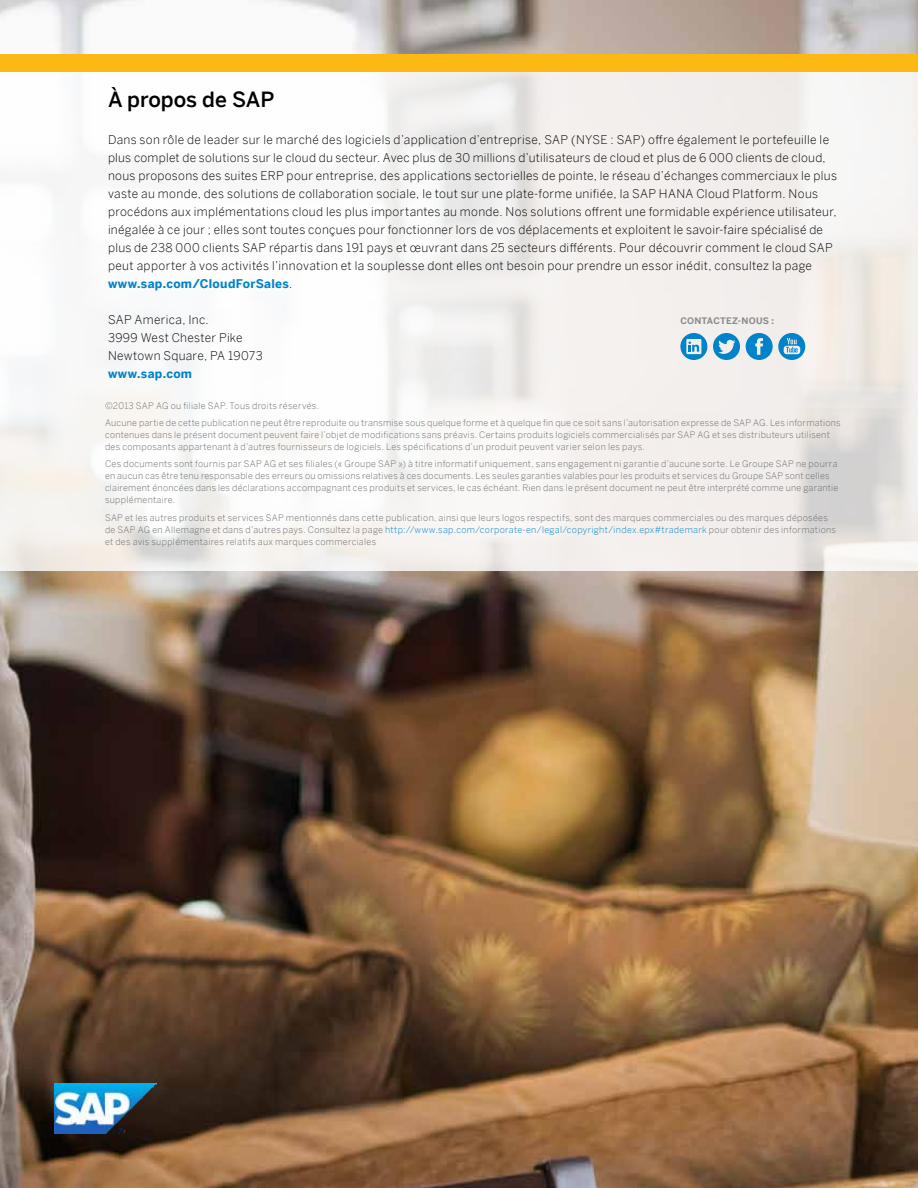
<style>
.page{position:relative;width:918px;height:1188px;background:#fff}
.page>*{position:absolute;margin:0;border:0;box-sizing:border-box;transform-origin:0 0}
.t1{font:500 21px "Benton Sans";color:#000}
.t2{font:300 12px/18px "Benton Sans";letter-spacing:.025em;color:#000}
.t3{font:700 12px "Benton Sans";letter-spacing:.03em;color:#0083ca}
.t4{font:300 9px/12px "Benton Sans";letter-spacing:.03em;color:#696a6d}
.t5{font:700 9px "Benton Sans";letter-spacing:.02em;color:#8a8c8e}
.s1{font-weight:700;color:#0083ca}
.s2{color:#0083ca}
</style>
<div class="page">
<img style="left:0;top:0;width:918px;height:1188px">
<svg style="left:0;top:72px;width:918px;height:499px;fill:#f5f3f0"></svg>
<div style="left:0;top:54px;width:918px;height:18px;background:#fdb913"></div>
<img style="left:54px;top:1084px;width:102px;height:50px">
<svg style="left:680px;top:333px;width:27px;height:27px"></svg>
<svg style="left:746px;top:333px;width:59px;height:27px;background:#63afd7"></svg>
<svg style="left:713px;top:333px;width:27px;height:27px"></svg>
<h1 class="t1" style="left:108px;top:81px;width:168px">À propos de SAP</h1>
<p class="t2" style="left:108px;top:129px;width:731px">Dans son rôle de leader sur le marché des logiciels d’application d’entreprise, SAP (NYSE : SAP) offre également le portefeuille le plus complet de solutions sur le cloud du secteur. Avec plus de 30 millions d’utilisateurs de cloud et plus de 6 000 clients de cloud, nous proposons des suites ERP pour entreprise, des applications sectorielles de pointe, le réseau d’échanges commerciaux le plus vaste au monde, des solutions de collaboration sociale, le tout sur une plate-forme unifiée, la SAP HANA Cloud Platform. Nous procédons aux implémentations cloud les plus importantes au monde. Nos solutions offrent une formidable expérience utilisateur, inégalée à ce jour ; elles sont toutes conçues pour fonctionner lors de vos déplacements et exploitent le savoir-faire spécialisé de plus de 238 000 clients SAP répartis dans 191 pays et œuvrant dans 25 secteurs différents. Pour découvrir comment le cloud SAP peut apporter à vos activités l’innovation et la souplesse dont elles ont besoin pour prendre un essor inédit, consultez la page <span class="s1">www.sap.com/CloudForSales</span>.</p>
<h2 class="t2" style="left:108px;top:309px;width:156px">SAP America, Inc.<br>3999 West Chester Pike<br>Newtown Square, PA 19073</h2>
<h2 class="t3" style="left:108px;top:363px;width:86px">www.sap.com</h2>
<p class="t5" style="left:680px;top:313px;width:95px">Contactez-nous :</p>
<p class="t4" style="left:105px;top:395px;width:737px;line-height:17.4px">©2013 SAP AG ou filiale SAP. Tous droits réservés.<br>Aucune partie de cette publication ne peut être reproduite ou transmise sous quelque forme et à quelque fin que ce soit sans l’autorisation expresse de SAP AG. Les informations</p>
<p class="t4" style="left:105px;top:427px;width:726px">contenues dans le présent document peuvent faire l’objet de modifications sans préavis. Certains produits logiciels commercialisés par SAP AG et ses distributeurs utilisent des composants appartenant à d’autres fournisseurs de logiciels. Les spécifications d’un produit peuvent varier selon les pays.</p>
<p class="t4" style="left:105px;top:457px;width:735px">Ces documents sont fournis par SAP AG et ses filiales (« Groupe SAP ») à titre informatif uniquement, sans engagement ni garantie d’aucune sorte. Le Groupe SAP ne pourra en aucun cas être tenu responsable des erreurs ou omissions relatives à ces documents. Les seules garanties valables pour les produits et services du Groupe SAP sont celles clairement énoncées dans les déclarations accompagnant ces produits et services, le cas échéant. Rien dans le présent document ne peut être interprété comme une garantie supplémentaire.</p>
<p class="t4" style="left:105px;top:510px;width:733px">SAP et les autres produits et services SAP mentionnés dans cette publication, ainsi que leurs logos respectifs, sont des marques commerciales ou des marques déposées de SAP AG en Allemagne et dans d’autres pays. Consultez la page <span class="s2">http://www.sap.com/corporate-en/legal/copyright/index.epx#trademark</span> pour obtenir des informations et des avis supplémentaires relatifs aux marques commerciales</p>
</div>
